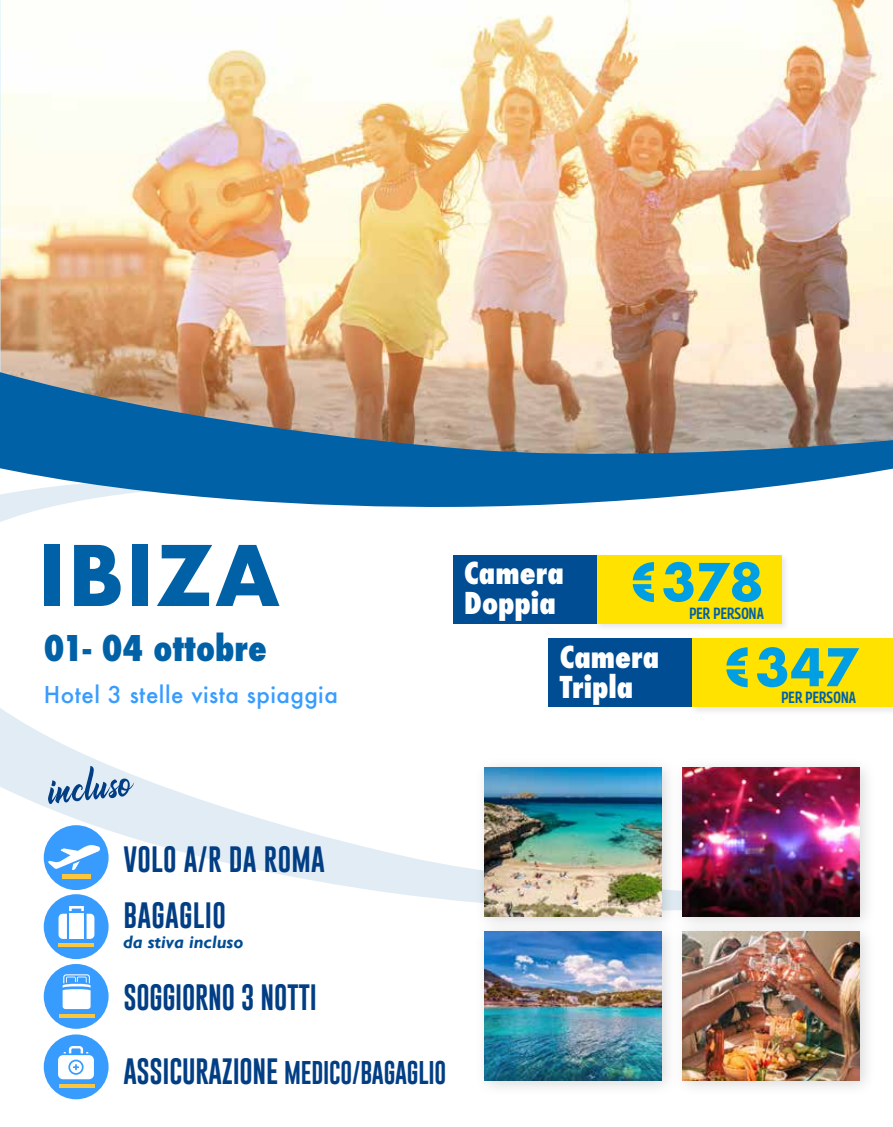
<style>
.page{position:relative;width:893px;height:1127px;background:#fff}
.page>*{position:absolute;margin:0;border:0;box-sizing:border-box;transform-origin:0 0}
.t1{font:700 81px "Futura";letter-spacing:.02em;color:#0061a7}
.t2{font:50.55px "Comebro";color:#023e84}
.t3{font:700 50.4px/85.2px "Futura";letter-spacing:-.01em;color:#009fe3}
.t4{font:800 condensed 34.5px "Futura";color:#0061a7}
.t5{font:800 condensed 29.25px/30px "Futura";color:#fff}
.t6{font:26.85px/55.7px "Gobold Uplow";letter-spacing:.01em;color:#023e84}
.t7{font:26.85px "Gobold Uplow";letter-spacing:-.01em;color:#023e84}
.t8{font:24px "Gobold Uplow";letter-spacing:-.01em;color:#023e84}
.t9{font:500 22.5px "Futura";letter-spacing:.02em;color:#389cff}
.t10{font:italic 700 18px "Gill Sans";color:#004d93}
.t11{font:600 16.5px "Georama Condensed";letter-spacing:.01em;color:#0061a7}
.s1{font-size:26.85px}
</style>
<div class="page">
<img style="left:0;top:0;width:893px;height:466px">
<svg style="left:0;top:466px;width:594px;height:454px"></svg>
<div style="left:474px;top:756px;width:403px;height:341px;background:#000;opacity:.16"></div>
<img style="left:683px;top:931px;width:176px;height:149px">
<img style="left:485px;top:931px;width:176px;height:149px">
<img style="left:683px;top:767px;width:176px;height:149px">
<img style="left:485px;top:767px;width:176px;height:149px">
<img style="left:1px;top:201px;width:892px;height:307px">
<div style="left:44px;top:825px;width:65px;height:65px;background:#389cff;border-radius:50%"></div>
<hr style="left:62px;top:874px;width:28px;height:4px;background:#fdc73d">
<svg style="left:48px;top:845px;width:52px;height:25px"></svg>
<div style="left:44px;top:964px;width:65px;height:65px;background:#389cff;border-radius:50%"></div>
<svg style="left:59px;top:1014px;width:35px;height:3px"></svg>
<svg style="left:63px;top:974px;width:28px;height:35px"></svg>
<div style="left:44px;top:894px;width:65px;height:65px;background:#389cff;border-radius:50%"></div>
<hr style="left:59px;top:943px;width:35px;height:4px;background:#fdc73d">
<svg style="left:59px;top:906px;width:35px;height:33px"></svg>
<div style="left:594px;top:553px;width:196px;height:79px;background:#000;opacity:.09"></div>
<div style="left:596px;top:555px;width:185px;height:68px;background:#ffe200"></div>
<div style="left:690px;top:637px;width:203px;height:79px;background:#f5f5f5"></div>
<div style="left:691px;top:638px;width:202px;height:69px;background:#ffe200"></div>
<div style="left:44px;top:1034px;width:65px;height:65px;background:#389cff;border-radius:50%"></div>
<hr style="left:59px;top:1084px;width:35px;height:4px;background:#fdc73d">
<svg style="left:58px;top:1046px;width:36px;height:33px"></svg>
<div style="left:453px;top:555px;width:144px;height:68px;background:#004d93"></div>
<div style="left:548px;top:638px;width:144px;height:69px;background:#004d93"></div>
<h1 class="t1" style="left:37px;top:517px;width:244px">IBIZA</h1>
<h3 class="t4" style="left:44px;top:624px;width:225px">01- 04 ottobre</h3>
<p class="t9" style="left:44px;top:679px;width:296px">Hotel 3 stelle vista spiaggia</p>
<p class="t5" style="left:464px;top:558px;width:101px">Camera<br>Doppia</p>
<p class="t5" style="left:560px;top:642px;width:101px">Camera<br>Tripla</p>
<h3 class="t3" style="left:721px;top:539px;width:139px;text-indent:-94px">€378 €347</h3>
<p class="t11" style="left:689px;top:600px;width:76px">PER PERSONA</p>
<p class="t11" style="left:781px;top:684px;width:76px">PER PERSONA</p>
<h2 class="t2" style="left:46px;top:767px;width:85px;rotate:-6deg">incluso</h2>
<p class="t6" style="left:123px;top:831px;width:203px">VOLO A/R DA ROMA<br>BAGAGLIO</p>
<p class="t10" style="left:123px;top:931px;width:122px">da stiva incluso</p>
<p class="t7" style="left:123px;top:976px;width:195px">SOGGIORNO 3 NOTTI</p>
<p class="t8" style="left:123px;top:1053px;width:324px"><span class="s1">ASSICURAZIONE</span> MEDICO/BAGAGLIO</p>
</div>
